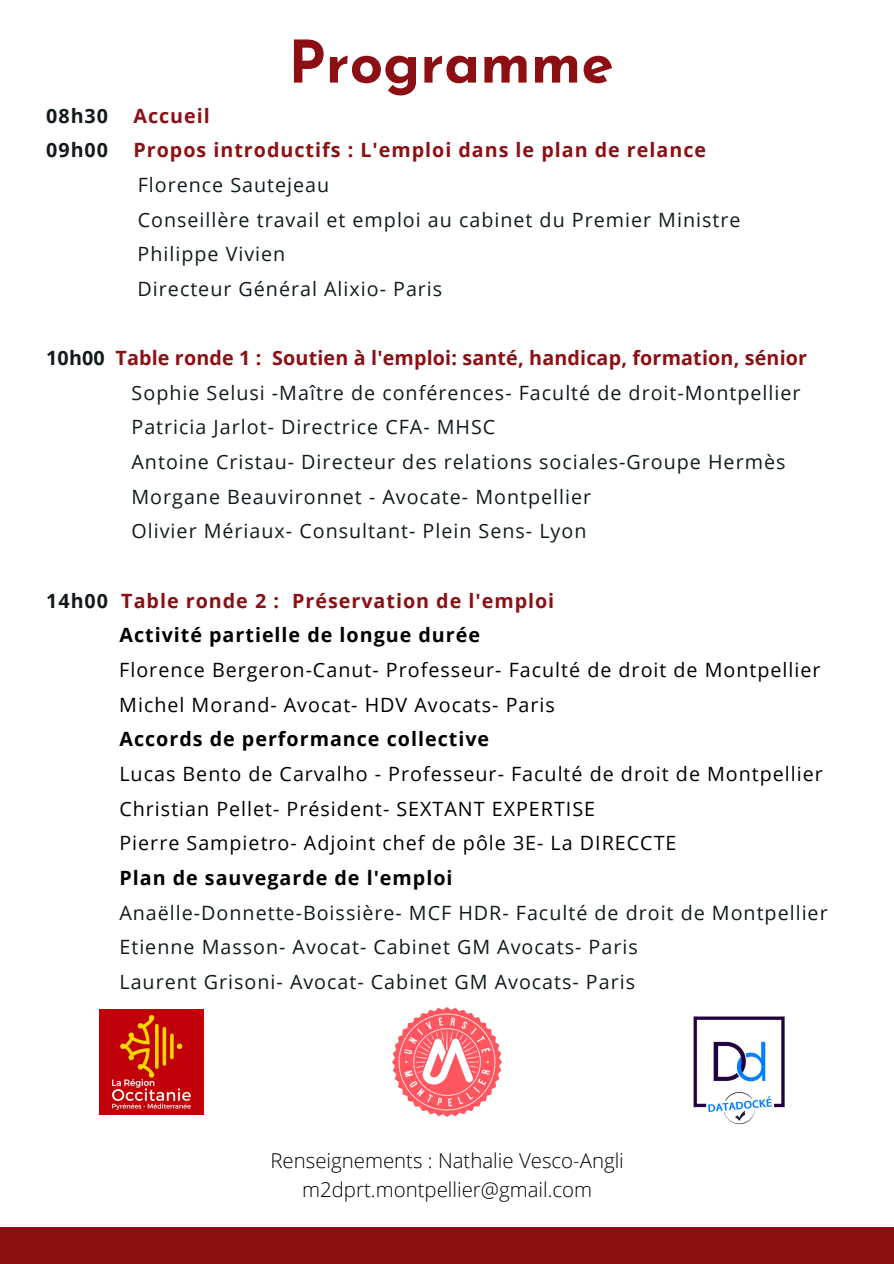
<style>
.page{position:relative;width:894px;height:1264px;background:#fff}
.page>*{position:absolute;margin:0;border:0;box-sizing:border-box;transform-origin:0 0}
.t1{font:700 58.5px "Josefin Sans";color:#8c0f14}
.t2{font:300 20.4px "Open Sans";color:#000}
.t3{font:19.65px "Open Sans";letter-spacing:.05em;color:#111b1e}
.t4{font:19.65px "Open Sans";letter-spacing:.05em;color:#000}
.t5{font:700 19.65px "Open Sans";letter-spacing:.05em;color:#8c0f14}
.t6{font:700 19.65px "Open Sans";letter-spacing:.05em;color:#000}
.t7{font:700 19.65px "Open Sans";letter-spacing:.01em;color:#8c0f14}
.t8{font:700 19.65px "Open Sans";letter-spacing:.05em;color:#111b1e}
.s1{color:#111b1e}
</style>
<div class="page">
<img style="left:99px;top:1009px;width:104px;height:105px">
<img style="left:693px;top:1016px;width:92px;height:109px">
<img style="left:392px;top:1007px;width:110px;height:110px">
<div style="left:0;top:1226px;width:893px;height:37px;background:#8c0f14"></div>
<p class="t1" style="left:288px;top:39px;width:327px">Programme</p>
<p class="t8" style="left:46px;top:101px;width:63px">08h30</p>
<p class="t5" style="left:133px;top:101px;width:78px">Accueil</p>
<p class="t8" style="left:46px;top:136px;width:63px">09h00</p>
<p class="t5" style="left:133px;top:136px;width:574px">Propos introductifs : L'emploi dans le plan de relance</p>
<p class="t3" style="left:138px;top:171px;width:193px">Florence Sautejeau</p>
<p class="t3" style="left:138px;top:205px;width:604px">Conseillère travail et emploi au cabinet du Premier Ministre</p>
<p class="t3" style="left:138px;top:240px;width:149px">Philippe Vivien</p>
<p class="t3" style="left:138px;top:275px;width:306px">Directeur Général Alixio- Paris</p>
<p class="t7" style="left:46px;top:344px;width:762px"><span class="s1">10h00</span> Table ronde 1 : Soutien à l'emploi: santé, handicap, formation, sénior</p>
<p class="t3" style="left:132px;top:379px;width:670px">Sophie Selusi -Maître de conférences- Faculté de droit-Montpellier</p>
<p class="t3" style="left:131px;top:413px;width:365px">Patricia Jarlot- Directrice CFA- MHSC</p>
<p class="t3" style="left:131px;top:448px;width:655px">Antoine Cristau- Directeur des relations sociales-Groupe Hermès</p>
<p class="t3" style="left:131px;top:483px;width:461px">Morgane Beauvironnet - Avocate- Montpellier</p>
<p class="t3" style="left:131px;top:517px;width:456px">Olivier Mériaux- Consultant- Plein Sens- Lyon</p>
<p class="t5" style="left:46px;top:586px;width:509px"><span class="s1">14h00</span> Table ronde 2 : Préservation de l'emploi</p>
<p class="t6" style="left:119px;top:621px;width:362px">Activité partielle de longue durée</p>
<p class="t4" style="left:119px;top:656px;width:702px">Florence Bergeron-Canut- Professeur- Faculté de droit de Montpellier</p>
<p class="t4" style="left:119px;top:690px;width:437px">Michel Morand- Avocat- HDV Avocats- Paris</p>
<p class="t6" style="left:119px;top:725px;width:371px">Accords de performance collective</p>
<p class="t4" style="left:119px;top:760px;width:704px">Lucas Bento de Carvalho - Professeur- Faculté de droit de Montpellier</p>
<p class="t4" style="left:119px;top:794px;width:477px">Christian Pellet- Président- SEXTANT EXPERTISE</p>
<p class="t4" style="left:119px;top:829px;width:558px">Pierre Sampietro- Adjoint chef de pôle 3E- La DIRECCTE</p>
<p class="t6" style="left:119px;top:864px;width:334px">Plan de sauvegarde de l'emploi</p>
<p class="t3" style="left:119px;top:898px;width:709px">Anaëlle-Donnette-Boissière- MCF HDR- Faculté de droit de Montpellier</p>
<p class="t3" style="left:119px;top:933px;width:519px">Etienne Masson- Avocat- Cabinet GM Avocats- Paris</p>
<p class="t3" style="left:119px;top:968px;width:517px">Laurent Grisoni- Avocat- Cabinet GM Avocats- Paris</p>
<p class="t2" style="left:270px;top:1146px;width:355px">Renseignements : Nathalie Vesco-Angli</p>
<p class="t2" style="left:302px;top:1174px;width:291px">m2dprt.montpellier@gmail.com</p>
</div>
